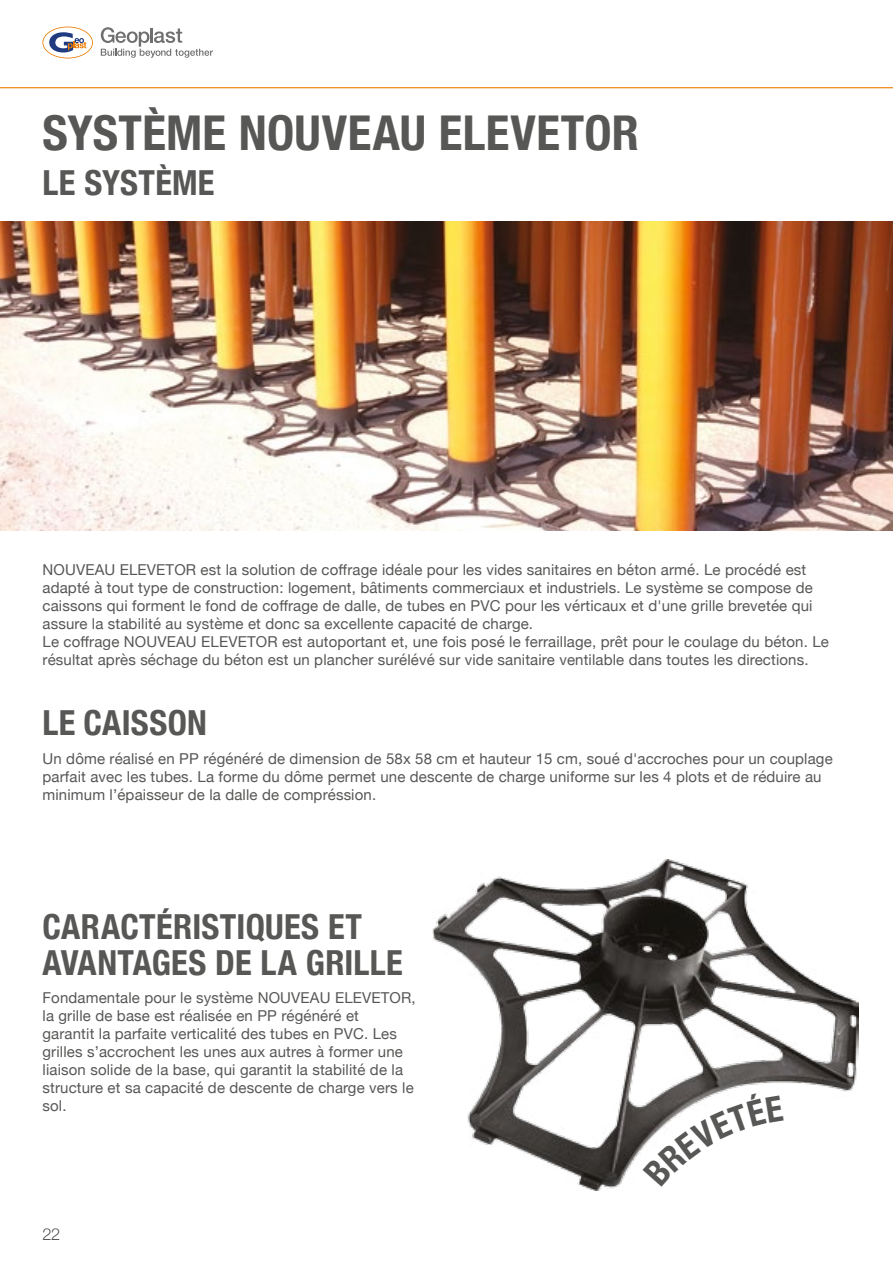
<style>
.page{position:relative;width:893px;height:1263px;background:#fff}
.page>*{position:absolute;margin:0;border:0;box-sizing:border-box;transform-origin:0 0}
.t1{font:700 condensed 48px "Helvetica Neue";letter-spacing:.005em;color:#575756}
.t2{font:700 condensed 34.5px/36px "Helvetica Neue";letter-spacing:.01em;color:#575756}
.t3{font:300 16.5px "Helvetica Neue";color:#575756}
.t4{font:15px/18px "Helvetica Neue";letter-spacing:.01em;color:#575756}
</style>
<div class="page">
<hr style="left:0;top:87px;width:893px;height:1px;background:#ec7c01">
<svg style="left:42px;top:27px;width:51px;height:31px"></svg>
<svg style="left:101px;top:27px;width:112px;height:31px"></svg>
<img style="left:0;top:221px;width:893px;height:309px">
<img style="left:432px;top:860px;width:426px;height:331px">
<svg style="left:643px;top:1093px;width:141px;height:94px"></svg>
<h1 class="t1" style="left:43px;top:93px;width:598px">SYSTÈME NOUVEAU ELEVETOR</h1>
<h2 class="t2" style="left:43px;top:162px;width:173px">LE SYSTÈME</h2>
<p class="t4" style="left:43px;top:562px;width:788px">NOUVEAU ELEVETOR est la solution de coffrage idéale pour les vides sanitaires en béton armé. Le procédé est adapté à tout type de construction: logement, bâtiments commerciaux et industriels. Le système se compose de caissons qui forment le fond de coffrage de dalle, de tubes en PVC pour les vérticaux et d'une grille brevetée qui assure la stabilité au système et donc sa excellente capacité de charge.<br>Le coffrage NOUVEAU ELEVETOR est autoportant et, une fois posé le ferraillage, prêt pour le coulage du béton. Le résultat après séchage du béton est un plancher surélévé sur vide sanitaire ventilable dans toutes les directions.</p>
<h2 class="t2" style="left:43px;top:702px;width:166px">LE CAISSON</h2>
<p class="t4" style="left:43px;top:751px;width:792px">Un dôme réalisé en PP régénéré de dimension de 58x 58 cm et hauteur 15 cm, soué d'accroches pour un couplage parfait avec les tubes. La forme du dôme permet une descente de charge uniforme sur les 4 plots et de réduire au minimum l’épaisseur de la dalle de compréssion.</p>
<h2 class="t2" style="left:43px;top:907px;width:362px">CARACTÉRISTIQUES ET<br>AVANTAGES DE LA GRILLE</h2>
<p class="t4" style="left:43px;top:990px;width:375px">Fondamentale pour le système NOUVEAU ELEVETOR, la grille de base est réalisée en PP régénéré et<br>garantit la parfaite verticalité des tubes en PVC. Les grilles s’accrochent les unes aux autres à former une liaison solide de la base, qui garantit la stabilité de la structure et sa capacité de descente de charge vers le sol.</p>
<p class="t3" style="left:43px;top:1220px;width:19px">22</p>
</div>
